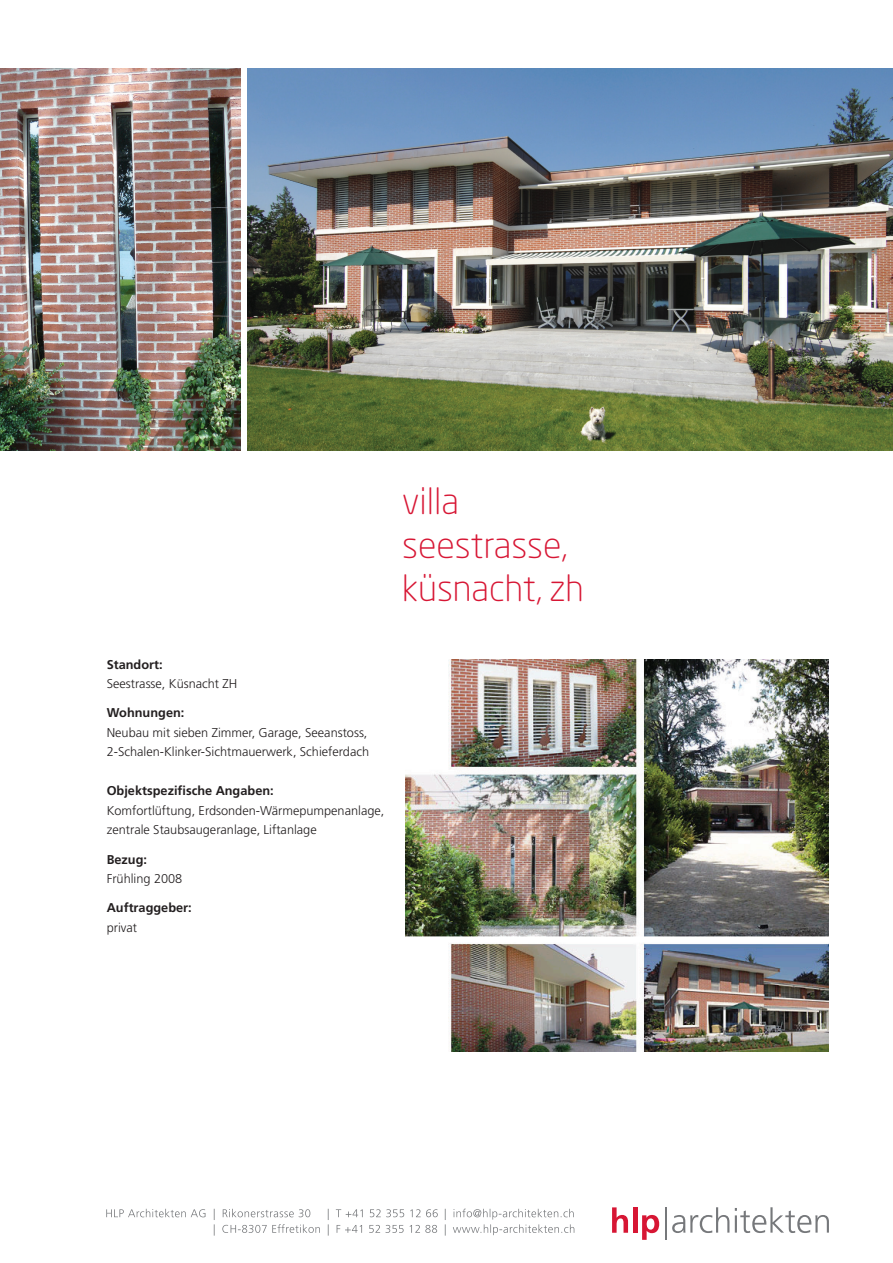
<style>
.page{position:relative;width:893px;height:1263px;background:#fff}
.page>*{position:absolute;margin:0;border:0;box-sizing:border-box;transform-origin:0 0}
.Titel{font:300 36px "Neo Sans Std";color:#d71634}
.Lauftext{font:300 12.75px/19.5px "Frutiger LT Std";color:#231f20}
.Untertitel{font:700 12.75px "Frutiger LT Std";color:#231f20}
</style>
<div class="page">
<svg style="left:672px;top:1207px;width:57px;height:26px"></svg>
<svg style="left:735px;top:1207px;width:94px;height:26px"></svg>
<svg style="left:612px;top:1207px;width:16px;height:26px"></svg>
<hr style="left:633px;top:1207px;width:4px;height:26px;background:#d71634">
<svg style="left:642px;top:1215px;width:17px;height:25px"></svg>
<hr style="left:665px;top:1207px;width:1px;height:33px;background:#76787b">
<svg style="left:214px;top:1208px;width:360px;height:27px"></svg>
<svg style="left:106px;top:1209px;width:99px;height:8px"></svg>
<img style="left:247px;top:68px;width:646px;height:383px">
<img style="left:0;top:68px;width:241px;height:383px">
<img style="left:405px;top:659px;width:423px;height:393px">
<p class="Titel" style="left:402px;top:480px;width:58px">villa</p>
<p class="Titel" style="left:402px;top:523px;width:167px">seestrasse,</p>
<p class="Titel" style="left:402px;top:566px;width:183px">küsnacht, zh</p>
<p class="Untertitel" style="left:107px;top:657px;width:57px">Standort:</p>
<p class="Lauftext" style="left:107px;top:674px;width:132px">Seestrasse, Küsnacht ZH</p>
<p class="Untertitel" style="left:107px;top:705px;width:79px">Wohnungen:</p>
<p class="Lauftext" style="left:107px;top:723px;width:264px">Neubau mit sieben Zimmer, Garage, Seeanstoss,<br>2-Schalen-Klinker-Sichtmauerwerk, Schieferdach</p>
<p class="Untertitel" style="left:107px;top:783px;width:169px">Objektspezifische Angaben:</p>
<p class="Lauftext" style="left:107px;top:801px;width:279px">Komfortlüftung, Erdsonden-Wärmepumpenanlage, zentrale Staubsaugeranlage, Liftanlage</p>
<p class="Untertitel" style="left:107px;top:852px;width:42px">Bezug:</p>
<p class="Lauftext" style="left:107px;top:869px;width:77px">Frühling 2008</p>
<p class="Untertitel" style="left:107px;top:900px;width:87px">Auftraggeber:</p>
<p class="Lauftext" style="left:107px;top:918px;width:32px">privat</p>
</div>
